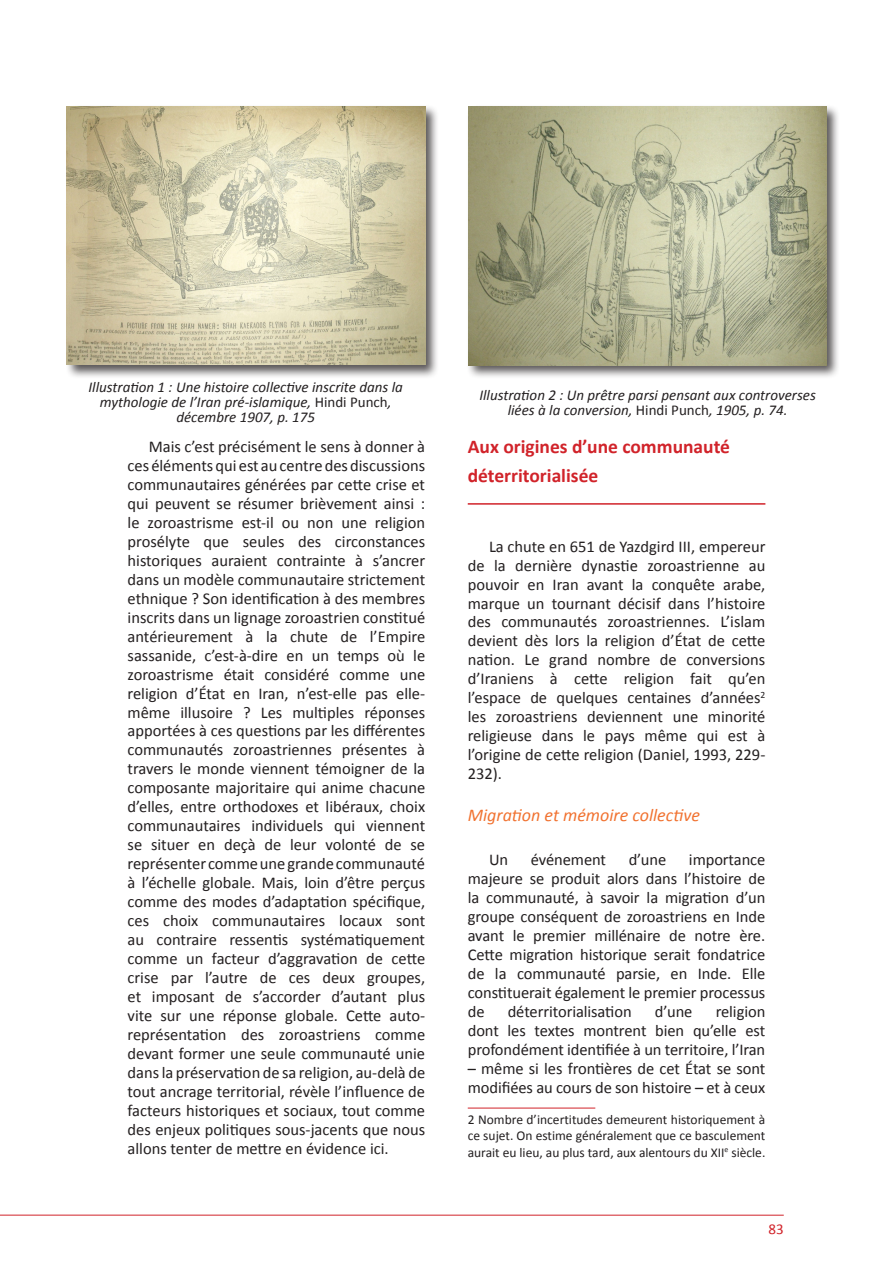
<style>
.page{position:relative;width:893px;height:1263px;background:#fff}
.page>*{position:absolute;margin:0;border:0;box-sizing:border-box;transform-origin:0 0}
.Titre_1{font:700 19.5px/29.2px "Calibri";color:#d1232a}
.titre_2{font:italic 18px "Calibri";color:#f17230}
.Texte_article{font:16.5px/18.9px "Calibri";color:#231f20;text-align:justify}
.Légende{font:italic 15px/15px "Calibri";color:#231f20;text-align:center}
.t1{font:15px "Calibri";color:#d1232a}
.Note_de_bas_de_page{font:13.5px/16.2px "Calibri";color:#231f20;text-align:justify}
.s1{font-style:normal}
</style>
<div class="page">
<hr style="left:0;top:1215px;width:784px;height:1px;background:#d1232a">
<hr style="left:468px;top:503px;width:297px;height:2px;background:#d1232a">
<hr style="left:468px;top:1108px;width:127px;height:1px;background:#d1232a">
<div style="left:65px;top:104px;width:374px;height:275px;background:#231f20;opacity:.75"></div>
<img style="left:67px;top:106px;width:358px;height:259px">
<div style="left:466px;top:105px;width:375px;height:274px;background:#231f20;opacity:.75"></div>
<img style="left:468px;top:107px;width:358px;height:258px">
<p class="Légende" style="left:89px;top:379px;width:316px">Illustration 1 : Une histoire collective inscrite dans la mythologie de l’Iran pré-islamique, <span class="s1">Hindi Punch</span>, décembre 1907, p. 175</p>
<p class="Légende" style="left:479px;top:387px;width:338px">Illustration 2 : Un prêtre parsi pensant aux controverses liées à la conversion, <span class="s1">Hindi Punch</span>, 1905, p. 74.</p>
<p class="Texte_article" style="left:128px;top:437px;width:299px;text-indent:21px">Mais c’est précisément le sens à donner à ces éléments qui est au centre des discussions communautaires générées par cette crise et qui peuvent se résumer brièvement ainsi : le zoroastrisme est-il ou non une religion prosélyte que seules des circonstances historiques auraient contrainte à s’ancrer dans un modèle communautaire strictement ethnique ? Son identification à des membres inscrits dans un lignage zoroastrien constitué antérieurement à la chute de l’Empire sassanide, c’est-à-dire en un temps où le zoroastrisme était considéré comme une religion d’État en Iran, n’est-elle pas elle&shy;même illusoire ? Les multiples réponses apportées à ces questions par les différentes communautés zoroastriennes présentes à travers le monde viennent témoigner de la composante majoritaire qui anime chacune d’elles, entre orthodoxes et libéraux, choix communautaires individuels qui viennent se situer en deçà de leur volonté de se représenter comme une grande communauté à l’échelle globale. Mais, loin d’être perçus comme des modes d’adaptation spécifique, ces choix communautaires locaux sont au contraire ressentis systématiquement comme un facteur d’aggravation de cette crise par l’autre de ces deux groupes, et imposant de s’accorder d’autant plus vite sur une réponse globale. Cette auto&shy;représentation des zoroastriens comme devant former une seule communauté unie dans la préservation de sa religion, au-delà de tout ancrage territorial, révèle l’influence de facteurs historiques et sociaux, tout comme des enjeux politiques sous-jacents que nous allons tenter de mettre en évidence ici.</p>
<p class="Titre_1" style="left:468px;top:431px;width:264px">Aux origines d’une communauté déterritorialisée</p>
<p class="Texte_article" style="left:468px;top:537px;width:299px;text-indent:21px">La chute en 651 de Yazdgird III, empereur de la dernière dynastie zoroastrienne au pouvoir en Iran avant la conquête arabe, marque un tournant décisif dans l’histoire des communautés zoroastriennes. L’islam devient dès lors la religion d’État de cette nation. Le grand nombre de conversions d’Iraniens à cette religion fait qu’en l’espace de quelques centaines d’années<sup>2 </sup>les zoroastriens deviennent une minorité religieuse dans le pays même qui est à l’origine de cette religion (Daniel, 1993, 229- 232).</p>
<p class="titre_2" style="left:468px;top:803px;width:234px">Migration et mémoire collective</p>
<p class="Texte_article" style="left:489px;top:850px;width:21px">Un</p>
<p class="Texte_article" style="left:531px;top:850px;width:77px">événement</p>
<p class="Texte_article" style="left:629px;top:850px;width:39px">d’une</p>
<p class="Texte_article" style="left:468px;top:850px;width:299px;text-indent:221px">importance majeure se produit alors dans l’histoire de la communauté, à savoir la migration d’un groupe conséquent de zoroastriens en Inde avant le premier millénaire de notre ère.<br>Cette migration historique serait fondatrice de la communauté parsie, en Inde. Elle constituerait également le premier processus de</p>
<p class="Texte_article" style="left:508px;top:1002px;width:125px">déterritorialisation</p>
<p class="Texte_article" style="left:655px;top:1002px;width:39px">d’une</p>
<p class="Texte_article" style="left:468px;top:1002px;width:299px;text-indent:248px">religion dont les textes montrent bien qu’elle est profondément identifiée à un territoire, l’Iran</p>
<p class="Texte_article" style="left:468px;top:1059px;width:299px">– même si les frontières de cet État se sont modifiées au cours de son histoire – et à ceux</p>
<p class="Note_de_bas_de_page" style="left:468px;top:1112px;width:299px">2 Nombre d’incertitudes demeurent historiquement à ce sujet. On estime généralement que ce basculement aurait eu lieu, au plus tard, aux alentours du XII<sup>e</sup> siècle.</p>
<p class="t1" style="left:768px;top:1219px;width:17px">83</p>
</div>
